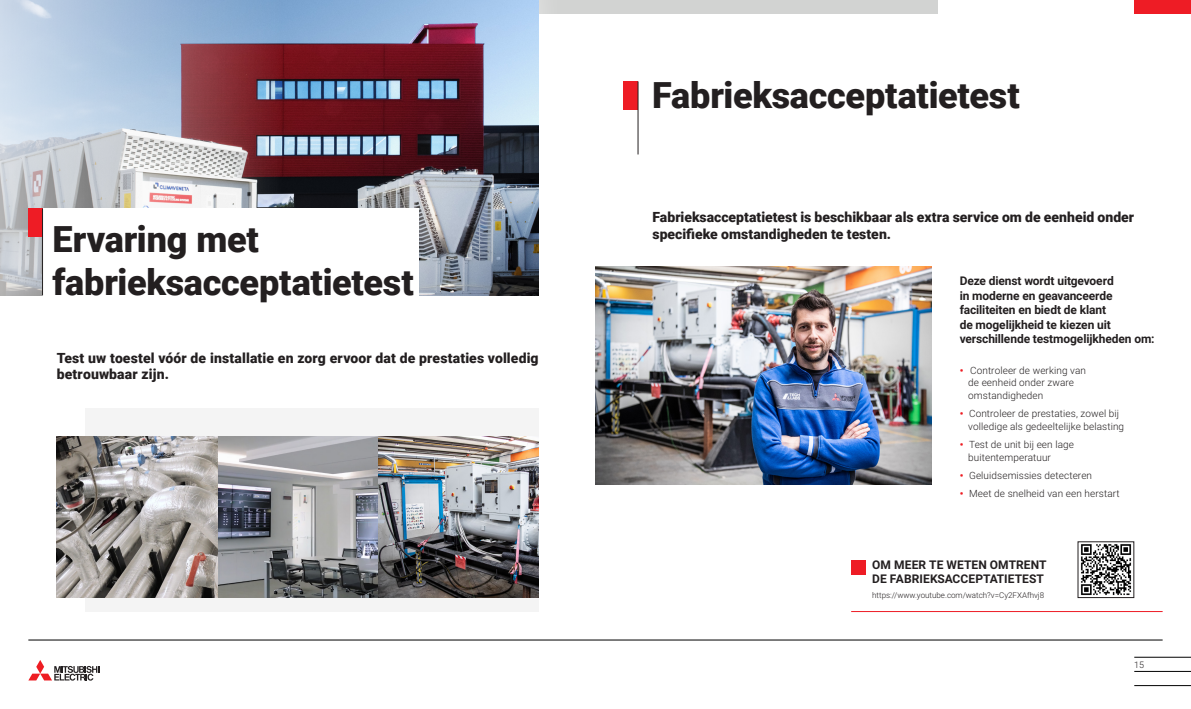
<style>
.page{position:relative;width:1191px;height:709px;background:#fff}
.page>*{position:absolute;margin:0;border:0;box-sizing:border-box;transform-origin:0 0}
.t1{font:900 36px "Roboto";letter-spacing:-.005em;color:#231f20}
.t2{font:900 14px/16.8px "Roboto";letter-spacing:.005em;color:#231f20}
.t3{font:700 12px/14.4px "Roboto";letter-spacing:-.01em;color:#231f20}
.t4{font:300 10px/12.5px "Roboto";letter-spacing:.01em;color:#231f20}
.t5{font:300 9px "Roboto";color:#231f20}
.t6{font:300 8px "Roboto";color:#231f20}
.s1{font-weight:900;color:#ee1d23}
</style>
<div class="page">
<div style="left:204px;top:0;width:391px;height:14px;background:#d2d3d2"></div>
<div style="left:595px;top:0;width:343px;height:14px;background:#d2d3d2"></div>
<div style="left:1134px;top:0;width:57px;height:14px;background:#ee1c25"></div>
<hr style="left:28px;top:640px;width:1134px;height:1px;background:#000">
<hr style="left:1134px;top:685px;width:57px;height:1px;background:#000">
<hr style="left:1134px;top:671px;width:57px;height:1px;background:#000">
<hr style="left:1134px;top:657px;width:57px;height:1px;background:#000">
<svg style="left:28px;top:660px;width:71px;height:20px"></svg>
<img style="left:1081px;top:544px;width:51px;height:52px">
<div style="left:85px;top:408px;width:454px;height:203px;background:#f4f4f4"></div>
<img style="left:57px;top:436px;width:482px;height:161px">
<div style="left:0;top:0;width:564px;height:321px;background:#fff"></div>
<img style="left:282px;top:0;width:257px;height:295px">
<svg style="left:0;top:0;width:282px;height:295px"></svg>
<div style="left:42px;top:209px;width:376px;height:94px;background:#fff"></div>
<div style="left:28px;top:209px;width:15px;height:28px;background:#ee1c25"></div>
<hr style="left:42px;top:209px;width:1px;height:86px;background:#231f20">
<img style="left:595px;top:267px;width:336px;height:217px">
<div style="left:624px;top:81px;width:14px;height:29px;background:#ee1c25"></div>
<hr style="left:638px;top:81px;width:1px;height:73px;background:#231f20">
<div style="left:851px;top:560px;width:14px;height:14px;background:#ee1c25"></div>
<hr style="left:851px;top:611px;width:311px;height:1px;background:#ee1c25">
<p class="t1" style="left:52px;top:214px;width:208px">Ervaring met</p>
<p class="t1" style="left:52px;top:257px;width:363px">fabrieksacceptatietest</p>
<p class="t2" style="left:57px;top:349px;width:483px">Test uw toestel vóór de installatie en zorg ervoor dat de prestaties volledig betrouwbaar zijn.</p>
<p class="t1" style="left:652px;top:70px;width:369px">Fabrieksacceptatietest</p>
<p class="t2" style="left:652px;top:208px;width:483px">Fabrieksacceptatietest is beschikbaar als extra service om de eenheid onder specifieke omstandigheden te testen.</p>
<p class="t3" style="left:959px;top:273px;width:196px">Deze dienst wordt uitgevoerd<br>in moderne en geavanceerde faciliteiten en biedt de klant<br>de mogelijkheid te kiezen uit verschillende testmogelijkheden om:</p>
<p class="t4" style="left:968px;top:363px;width:119px;text-indent:-9px"><span class="s1">•</span> Controleer de werking van de eenheid onder zware omstandigheden</p>
<p class="t4" style="left:968px;top:407px;width:157px;text-indent:-9px"><span class="s1">•</span> Controleer de prestaties, zowel bij volledige als gedeeltelijke belasting</p>
<p class="t4" style="left:968px;top:438px;width:107px;text-indent:-9px"><span class="s1">•</span> Test de unit bij een lage buitentemperatuur</p>
<p class="t4" style="left:959px;top:468px;width:134px"><span class="s1">•</span> Geluidsemissies detecteren</p>
<p class="t4" style="left:959px;top:486px;width:161px"><span class="s1">•</span> Meet de snelheid van een herstart</p>
<p class="t3" style="left:872px;top:557px;width:176px">OM MEER TE WETEN OMTRENT</p>
<p class="t3" style="left:872px;top:571px;width:173px">DE FABRIEKSACCEPTATIETEST</p>
<p class="t6" style="left:872px;top:589px;width:173px">https://www.youtube.com/watch?v=Cy2FXAfhvj8</p>
<p class="t5" style="left:1134px;top:658px;width:11px">15</p>
</div>
